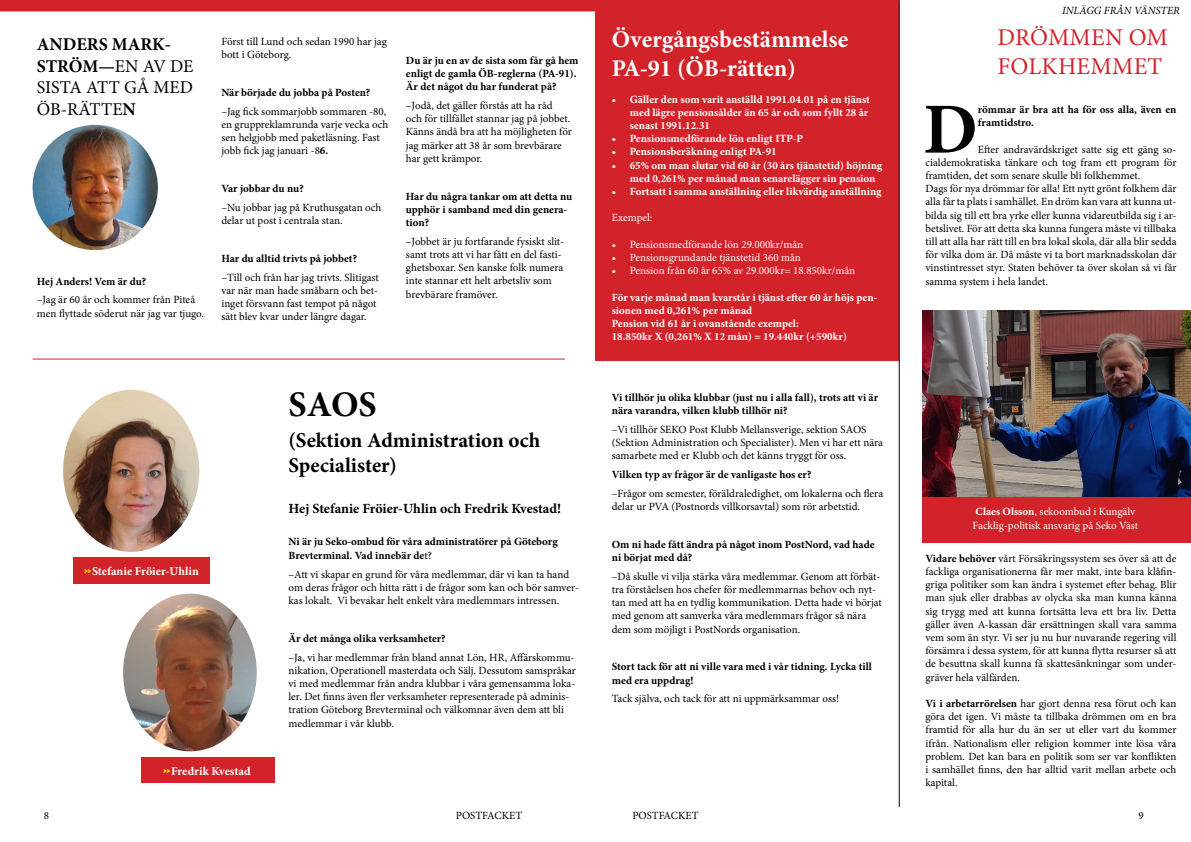
<style>
.page{position:relative;width:1191px;height:842px;background:#fff}
.page>*{position:absolute;margin:0;border:0;box-sizing:border-box;transform-origin:0 0}
.t1{font:700 71.9px "Minion Pro";color:#000}
.t2{font:700 36px "Minion Pro";color:#000}
.t3{font:700 24px/28.8px "Minion Pro";color:#fff}
.t4{font:24px/28.8px "Minion Pro";letter-spacing:.01em;color:#d2232a}
.t5{font:700 21px/25.2px "Minion Pro";color:#000}
.t6{font:18px/21.6px "Minion Pro";color:#000}
.t7{font:700 14px "Minion Pro";color:#000}
.t8{font:700 12px "Minion Pro";color:#fff}
.t9{font:11px/13.2px "Minion Pro";color:#000}
.t10{font:700 11px/13.2px "Minion Pro";color:#000}
.t11{font:700 11px/13.2px "Minion Pro";color:#fff}
.t12{font:11px/13.2px "Minion Pro";color:#fff}
.t13{font:italic 11px "Minion Pro";color:#000}
.s1{font-weight:700}
.s2{font-family:"Trebuchet MS";font-size:14px;color:#fff200}
.s3{font-weight:400}
</style>
<div class="page">
<div style="left:595px;top:0;width:304px;height:360px;background:#d2232a"></div>
<img style="left:922px;top:311px;width:269px;height:186px">
<div style="left:922px;top:497px;width:269px;height:46px;background:#d2232a"></div>
<img style="left:33px;top:125px;width:125px;height:125px;border-radius:63px">
<div style="left:0;top:0;width:898px;height:11px;background:#d2232a"></div>
<hr style="left:33px;top:359px;width:532px;height:1px;background:#d2232a">
<div style="left:73px;top:558px;width:136px;height:26px;background:#d2232a"></div>
<img style="left:63px;top:390px;width:136px;height:162px">
<div style="left:141px;top:757px;width:133px;height:26px;background:#d2232a"></div>
<img style="left:123px;top:594px;width:134px;height:157px">
<hr style="left:898px;top:0;width:1px;height:807px;background:#000">
<h3 class="t6" style="left:37px;top:33px;width:158px"><span class="s1">ANDERS MARK-<br>STRÖM—</span>EN AV DE<br>SISTA ATT GÅ MED<br>ÖB-RÄTTE<span class="s1">N</span></h3>
<p class="t10" style="left:37px;top:274px;width:111px">Hej Anders! Vem är du?</p>
<p class="t9" style="left:37px;top:293px;width:169px">–Jag är 60 år och kommer från Piteå men flyttade söderut när jag var tjugo.</p>
<p class="t9" style="left:221px;top:35px;width:167px">Först till Lund och sedan 1990 har jag bott i Göteborg.</p>
<p class="t10" style="left:221px;top:86px;width:150px">När började du jobba på Posten?</p>
<p class="t9" style="left:221px;top:105px;width:168px">–Jag fick sommarjobb sommaren -80, en gruppreklamrunda varje vecka och sen helgjobb med paketläsning. Fast jobb fick jag januari -8<span class="s1">6.</span></p>
<p class="t10" style="left:221px;top:182px;width:84px">Var jobbar du nu?</p>
<p class="t9" style="left:221px;top:201px;width:161px">–Nu jobbar jag på Kruthusgatan och delar ut post i centrala stan.</p>
<p class="t10" style="left:221px;top:252px;width:137px">Har du alltid trivts på jobbet?</p>
<p class="t9" style="left:221px;top:271px;width:159px">–Till och från har jag trivts. Slitigast var när man hade småbarn och bet&shy;inget försvann fast tempot på något sätt blev kvar under längre dagar.</p>
<p class="t10" style="left:406px;top:53px;width:174px">Du är ju en av de sista som får gå hem enligt de gamla ÖB-reglerna (PA-91).<br>Är det något du har funderat på?</p>
<p class="t9" style="left:406px;top:99px;width:168px">–Jodå, det gäller förstås att ha råd<br>och för tillfället stannar jag på jobbet.<br>Känns ändå bra att ha möjligheten för jag märker att 38 år som brevbärare har gett krämpor.</p>
<p class="t10" style="left:406px;top:189px;width:168px">Har du några tankar om att detta nu upphör i samband med din genera&shy;tion?</p>
<p class="t9" style="left:406px;top:235px;width:160px">–Jobbet är ju fortfarande fysiskt slit&shy;samt trots att vi har fått en del fasti&shy;ghetsboxar. Sen kanske folk numera inte stannar ett helt arbetsliv som brevbärare framöver.</p>
<p class="t8" style="left:84px;top:562px;width:116px"><span class="s2">»</span>Stefanie Fröier-Uhlin</p>
<h2 class="t2" style="left:288px;top:379px;width:90px">SAOS</h2>
<h3 class="t5" style="left:288px;top:427px;width:253px">(Sektion Administration och<br>Specialister)</h3>
<p class="t7" style="left:288px;top:499px;width:274px">Hej Stefanie Fröier-Uhlin och Fredrik Kvestad!</p>
<p class="t10" style="left:288px;top:535px;width:271px">Ni är ju Seko-ombud för våra administratörer på Göteborg<br>Brevterminal. Vad innebär de<span class="s3">t?</span></p>
<p class="t9" style="left:288px;top:567px;width:292px">–Att vi skapar en grund för våra medlemmar, där vi kan ta hand om deras frågor och hitta rätt i de frågor som kan och bör samver&shy;kas lokalt. Vi bevakar helt enkelt våra medlemmars intressen.</p>
<p class="t10" style="left:288px;top:631px;width:159px">Är det många olika verksamheter?</p>
<p class="t9" style="left:288px;top:650px;width:289px">–Ja, vi har medlemmar från bland annat Lön, HR, Affärskommu&shy;nikation, Operationell masterdata och Sälj. Dessutom samspråkar vi med medlemmar från andra klubbar i våra gemensamma loka&shy;ler. Det finns även fler verksamheter representerade på adminis&shy;tration Göteborg Brevterminal och välkomnar även dem att bli medlemmar i vår klubb.</p>
<p class="t8" style="left:163px;top:763px;width:89px"><span class="s2">»</span>Fredrik Kvestad</p>
<h3 class="t3" style="left:612px;top:25px;width:238px">Övergångsbestämmelse<br>PA-91 (ÖB-rätten)</h3>
<p class="t11" style="left:630px;top:92px;width:242px;text-indent:-18px">• Gäller den som varit anställd 1991.04.01 på en tjänst med lägre pensionsålder än 65 år och som fyllt 28 år senast 1991.12.31</p>
<p class="t11" style="left:612px;top:132px;width:193px">• Pensionsmedförande lön enligt ITP-P</p>
<p class="t11" style="left:612px;top:145px;width:166px">• Pensionsberäkning enligt PA-91</p>
<p class="t11" style="left:630px;top:158px;width:254px;text-indent:-18px">• 65% om man slutar vid 60 år (30 års tjänstetid) höjning med 0,261% per månad man senarelägger sin pension</p>
<p class="t11" style="left:612px;top:185px;width:271px">• Fortsatt i samma anställning eller likvärdig anställning</p>
<p class="t12" style="left:612px;top:211px;width:42px">Exempel:</p>
<p class="t12" style="left:612px;top:238px;width:193px">• Pensionsmedförande lön 29.000kr/mån</p>
<p class="t12" style="left:612px;top:251px;width:191px">• Pensionsgrundande tjänstetid 360 mån</p>
<p class="t12" style="left:612px;top:264px;width:245px">• Pension från 60 år 65% av 29.000kr= 18.850kr/mån</p>
<p class="t11" style="left:612px;top:290px;width:267px">För varje månad man kvarstår i tjänst efter 60 år höjs pen&shy;sionen med 0,261% per månad<br>Pension vid 61 år i ovanstående exempel:<br>18.850kr X (0,261% X 12 mån) = 19.440kr (+590kr)</p>
<p class="t10" style="left:612px;top:390px;width:268px">Vi tillhör ju olika klubbar (just nu i alla fall), trots att vi är nära varandra, vilken klubb tillhör ni?</p>
<p class="t9" style="left:612px;top:423px;width:273px">–Vi tillhör SEKO Post Klubb Mellansverige, sektion SAOS (Sektion Administration och Specialister). Men vi har ett nära samarbete med er Klubb och det känns tryggt för oss.</p>
<p class="t10" style="left:612px;top:468px;width:201px">Vilken typ av frågor är de vanligaste hos er?</p>
<p class="t9" style="left:612px;top:487px;width:273px">–Frågor om semester, föräldraledighet, om lokalerna och flera delar ur PVA (Postnords villkorsavtal) som rör arbetstid.</p>
<p class="t10" style="left:612px;top:537px;width:264px">Om ni hade fått ändra på något inom PostNord, vad hade ni börjat med då?</p>
<p class="t9" style="left:612px;top:570px;width:271px">–Då skulle vi vilja stärka våra medlemmar. Genom att förbät&shy;tra förståelsen hos chefer för medlemmarnas behov och nyt&shy;tan med att ha en tydlig kommunikation. Detta hade vi börjat med genom att samverka våra medlemmars frågor så nära dem som möjligt i PostNords organisation.</p>
<p class="t10" style="left:612px;top:660px;width:262px">Stort tack för att ni ville vara med i vår tidning. Lycka till med era uppdrag!</p>
<p class="t9" style="left:612px;top:692px;width:229px">Tack själva, och tack för att ni uppmärksammar oss!</p>
<p class="t13" style="left:1062px;top:3px;width:119px">INLÄGG FRÅN VÄNSTER</p>
<h3 class="t4" style="left:997px;top:23px;width:172px">DRÖMMEN OM<br>FOLKHEMMET</h3>
<h1 class="t1" style="left:923px;top:79px;width:56px">D</h1>
<p class="t10" style="left:978px;top:103px;width:200px">römmar är bra att ha för oss alla, även en framtidstro.</p>
<p class="t9" style="left:925px;top:143px;width:252px;text-indent:52px">Efter andravärdskriget satte sig ett gäng so&shy;cialdemokratiska tänkare och tog fram ett program för framtiden, det som senare skulle bli folkhemmet.<br>Dags för nya drömmar för alla! Ett nytt grönt folkhem där alla får ta plats i samhället. En dröm kan vara att kunna ut&shy;bilda sig till ett bra yrke eller kunna vidareutbilda sig i ar&shy;betslivet. För att detta ska kunna fungera måste vi tillbaka till att alla har rätt till en bra lokal skola, där alla blir sedda för vilka dom är. Då måste vi ta bort marknadsskolan där vinstintresset styr. Staten behöver ta över skolan så vi får samma system i hela landet.</p>
<p class="t12" style="left:972px;top:505px;width:167px"><span class="s1">Claes Olsson</span>, sekoombud i Kungälv<br>Facklig-politisk ansvarig på Seko Väst</p>
<p class="t9" style="left:925px;top:552px;width:252px;text-align:justify"><span class="s1">Vidare behöver</span> vårt Försäkringssystem ses över så att de fackliga organisationerna får mer makt, inte bara klåfin&shy;griga politiker som kan ändra i systemet efter behag. Blir man sjuk eller drabbas av olycka ska man kunna känna sig trygg med att kunna fortsätta leva ett bra liv. Detta gäller även A-kassan där ersättningen skall vara samma vem som än styr. Vi ser ju nu hur nuvarande regering vill försämra i dessa system, för att kunna flytta resurser så att de besuttna skall kunna få skattesänkningar som under&shy;gräver hela välfärden.</p>
<p class="t9" style="left:925px;top:697px;width:252px;text-align:justify"><span class="s1">Vi i arbetarrörelsen</span> har gjort denna resa förut och kan göra det igen. Vi måste ta tillbaka drömmen om en bra framtid för alla hur du än ser ut eller vart du kommer ifrån. Nationalism eller religion kommer inte lösa våra problem. Det kan bara en politik som ser var konflikten i samhället finns, den har alltid varit mellan arbete och kapital.</p>
<p class="t9" style="left:44px;top:809px;width:7px">8</p>
<p class="t9" style="left:456px;top:809px;width:68px">POSTFACKET</p>
<p class="t9" style="left:632px;top:809px;width:68px">POSTFACKET</p>
<p class="t9" style="left:1138px;top:809px;width:7px">9</p>
</div>
